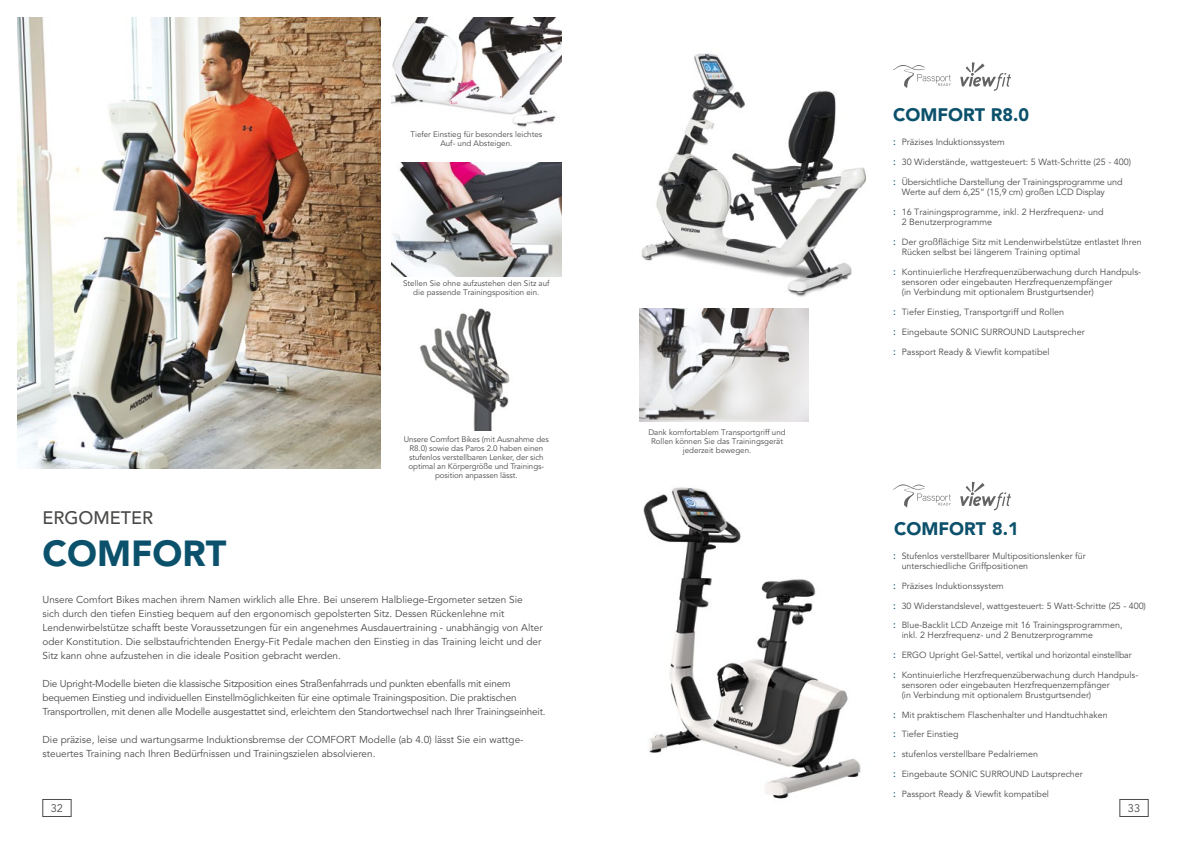
<style>
.page{position:relative;width:1191px;height:842px;background:#fff}
.page>*{position:absolute;margin:0;border:0;box-sizing:border-box;transform-origin:0 0}
.t1{font:900 36px "Avenir LT Std";color:#0b516c}
.t2{font:900 18px "Avenir LT Std";color:#0b516c}
.t3{font:500 18px "Avenir LT Std";color:#4a4a49}
.t4{font:11px "Avenir LT Std";color:#4a4a49}
.t5{font:10px/14px "Avenir LT Std";color:#4a4a49}
.t6{font:10px/14px "Avenir LT Std";letter-spacing:-.02em;color:#4a4a49}
.t7{font:9px/10px "Avenir LT Std";color:#4a4a49}
.t8{font:8.9px/9.9px "Avenir LT Std";color:#4a4a49}
.t9{font:8px/9px "Avenir LT Std";color:#4a4a49;text-align:center}
.s1{font-weight:500;font-size:10px;color:#0b516c}
.s2{font-size:8.9px}
</style>
<div class="page">
<img style="left:17px;top:17px;width:364px;height:452px">
<img style="left:392px;top:17px;width:169px;height:110px">
<img style="left:392px;top:163px;width:170px;height:113px">
<img style="left:643px;top:487px;width:218px;height:312px">
<img style="left:641px;top:53px;width:225px;height:244px">
<svg style="left:960px;top:62px;width:51px;height:29px"></svg>
<svg style="left:893px;top:65px;width:57px;height:23px"></svg>
<svg style="left:960px;top:482px;width:51px;height:28px"></svg>
<svg style="left:893px;top:484px;width:57px;height:24px"></svg>
<img style="left:639px;top:308px;width:169px;height:113px">
<img style="left:419px;top:308px;width:91px;height:123px">
<div style="left:43px;top:799px;width:28px;height:18px;border:1px solid #4a4a49"></div>
<div style="left:1119px;top:799px;width:29px;height:18px;border:1px solid #4a4a49"></div>
<p class="t9" style="left:410px;top:130px;width:133px">Tiefer Einstieg für besonders leichtes<br>Auf- und Absteigen.</p>
<p class="t9" style="left:403px;top:279px;width:148px">Stellen Sie ohne aufzustehen den Sitz auf die passende Trainingsposition ein.</p>
<p class="t9" style="left:404px;top:435px;width:147px">Unsere Comfort Bikes (mit Ausnahme des R8.0) sowie das Paros 2.0 haben einen stufenlos verstellbaren Lenker, der sich optimal an Körpergröße und Trainings&shy;position anpassen lässt.</p>
<h2 class="t3" style="left:43px;top:507px;width:112px">ERGOMETER</h2>
<h1 class="t1" style="left:43px;top:532px;width:185px">COMFORT</h1>
<p class="t5" style="left:43px;top:592px;width:502px">Unsere Comfort Bikes machen ihrem Namen wirklich alle Ehre. Bei unserem Halbliege-Ergometer setzen Sie<br>sich durch den tiefen Einstieg bequem auf den ergonomisch gepolsterten Sitz. Dessen Rückenlehne mit Lendenwirbelstütze schafft beste Voraussetzungen für ein angenehmes Ausdauertraining - unabhängig von Alter oder Konstitution. Die selbstaufrichtenden Energy-Fit Pedale machen den Einstieg in das Training leicht und der Sitz kann ohne aufzustehen in die ideale Position gebracht werden.</p>
<p class="t6" style="left:43px;top:676px;width:505px">Die Upright-Modelle bieten die klassische Sitzposition eines Straßenfahrrads und punkten ebenfalls mit einem bequemen Einstieg und individuellen Einstellmöglichkeiten für eine optimale Trainingsposition. Die praktischen<br>Transportrollen, mit denen alle Modelle ausgestattet sind, erleichtern den Standortwechsel nach Ihrer Trainingseinheit.</p>
<p class="t5" style="left:43px;top:732px;width:482px">Die präzise, leise und wartungsarme Induktionsbremse der COMFORT Modelle (ab 4.0) lässt Sie ein wattge&shy;steuertes Training nach Ihren Bedürfnissen und Trainingszielen absolvieren.</p>
<p class="t9" style="left:648px;top:428px;width:139px">Dank komfortablem Transportgriff und<br>Rollen können Sie das Trainingsgerät jederzeit bewegen.</p>
<h2 class="t2" style="left:893px;top:104px;width:138px">COMFORT R8.0</h2>
<p class="t7" style="left:893px;top:137px;width:113px"><span class="s1">:</span> Präzises Induktionssystem</p>
<p class="t7" style="left:893px;top:157px;width:239px"><span class="s1">:</span> 30 Widerstände, wattgesteuert: 5 Watt-Schritte (25 - 400)</p>
<p class="t7" style="left:901px;top:177px;width:222px;text-indent:-9px"><span class="s1">:</span> Übersichtliche Darstellung der Trainingsprogramme und<br>Werte auf dem 6,25“ (15,9 cm) großen LCD Display</p>
<p class="t7" style="left:901px;top:207px;width:203px;text-indent:-9px"><span class="s1">:</span> 16 Trainingsprogramme, inkl. 2 Herzfrequenz- und<br>2 Benutzerprogramme</p>
<p class="t7" style="left:901px;top:237px;width:242px;text-indent:-9px"><span class="s1">:</span> Der großflächige Sitz mit Lendenwirbelstütze entlastet Ihren<br>Rücken selbst bei längerem Training optimal</p>
<p class="t7" style="left:901px;top:267px;width:241px;text-indent:-9px"><span class="s1">:</span> Kontinuierliche Herzfrequenzüberwachung durch Handpuls&shy;sensoren oder eingebauten Herzfrequenzempfänger<br>(in Verbindung mit optionalem Brustgurtsender)</p>
<p class="t7" style="left:893px;top:307px;width:172px"><span class="s1">:</span> Tiefer Einstieg, Transportgriff und Rollen</p>
<p class="t7" style="left:893px;top:327px;width:193px"><span class="s1">:</span> Eingebaute SONIC SURROUND Lautsprecher</p>
<p class="t7" style="left:893px;top:347px;width:158px"><span class="s1">:</span> Passport Ready &amp; Viewfit kompatibel</p>
<h2 class="t2" style="left:894px;top:518px;width:126px">COMFORT 8.1</h2>
<p class="t8" style="left:901px;top:551px;width:185px;text-indent:-8px"><span class="s1">:</span> Stufenlos verstellbarer Multipositionslenker für unterschiedliche Griffpositionen</p>
<p class="t8" style="left:893px;top:581px;width:112px"><span class="s1">:</span> Präzises Induktionssystem</p>
<p class="t8" style="left:893px;top:601px;width:254px"><span class="s1">:</span> 30 Widerstandslevel, wattgesteuert: 5 Watt-Schritte (25 - 400)</p>
<p class="t8" style="left:901px;top:621px;width:222px;text-indent:-8px"><span class="s1">:</span> Blue-Backlit LCD Anzeige mit 16 Trainingsprogrammen, inkl. 2 Herzfrequenz- und 2 Benutzerprogramme</p>
<p class="t7" style="left:893px;top:650px;width:240px"><span class="s1">:</span> <span class="s2">ERGO Upright Gel-Sattel,</span> vertikal und horizontal einstellbar</p>
<p class="t8" style="left:901px;top:670px;width:238px;text-indent:-8px"><span class="s1">:</span> Kontinuierliche Herzfrequenzüberwachung durch Handpuls&shy;sensoren oder eingebauten Herzfrequenzempfänger<br>(in Verbindung mit optionalem Brustgurtsender)</p>
<p class="t8" style="left:893px;top:710px;width:216px"><span class="s1">:</span> Mit praktischem Flaschenhalter und Handtuchhaken</p>
<p class="t8" style="left:893px;top:730px;width:67px"><span class="s1">:</span> Tiefer Einstieg</p>
<p class="t8" style="left:893px;top:749px;width:146px"><span class="s1">:</span> stufenlos verstellbare Pedalriemen</p>
<p class="t8" style="left:893px;top:769px;width:191px"><span class="s1">:</span> Eingebaute SONIC SURROUND Lautsprecher</p>
<p class="t8" style="left:893px;top:789px;width:157px"><span class="s1">:</span> Passport Ready &amp; Viewfit kompatibel</p>
<p class="t4" style="left:51px;top:802px;width:14px">32</p>
<p class="t4" style="left:1127px;top:802px;width:14px">33</p>
</div>
